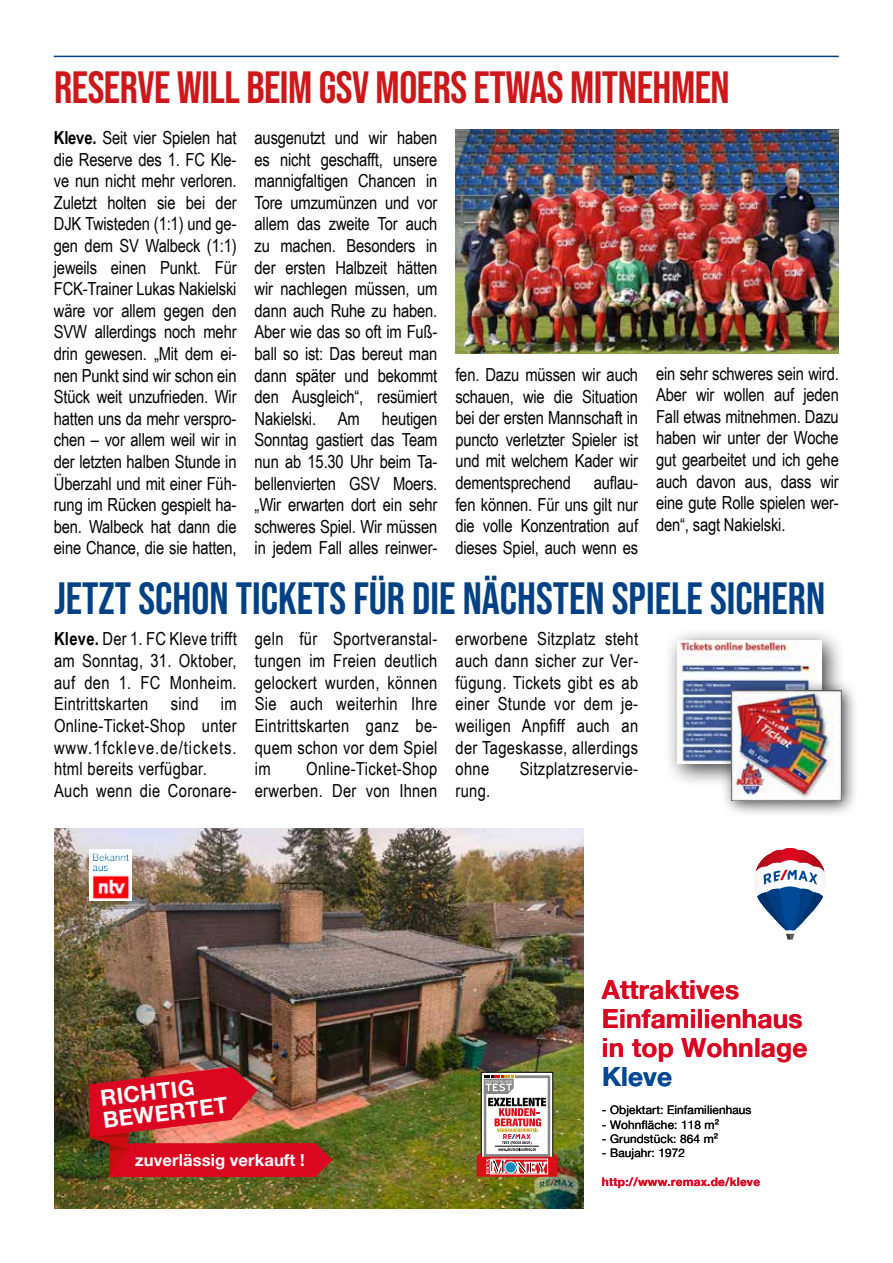
<style>
.page{position:relative;width:893px;height:1263px;background:#fff}
.page>*{position:absolute;margin:0;border:0;box-sizing:border-box;transform-origin:0 0}
.t1{font:45px "Bebas Neue";color:#004185}
.t2{font:45px "Bebas Neue";letter-spacing:-.01em;color:#cd1719}
.t3{font:700 26.25px/29px "Helvetica Neue LTW1 G";color:#db0720}
.t4{font:700 26.25px "Helvetica Neue LTW1 G";color:#004997}
.t5{font:700 22.05px/22px "Helvetica Neue LTW1 G";color:#fff}
.t6{font:18px/21.6px "Arial Narrow";letter-spacing:.015em;color:#000;text-align:justify}
.t7{font:700 16.5px "Helvetica Neue LTW1 G";color:#fff}
.t8{font:11.85px "Helvetica Neue LTW1 G";color:#000}
.t9{font:700 11.85px "Helvetica Neue LTW1 G";color:#db0720}
.s1{font-weight:700}
</style>
<div class="page">
<img style="left:54px;top:829px;width:529px;height:379px">
<svg style="left:754px;top:848px;width:72px;height:91px"></svg>
<div style="left:132px;top:1144px;width:176px;height:32px;background:#db0720"></div>
<div style="left:131px;top:1143px;width:178px;height:33px;border:1px solid #db0720"></div>
<div style="left:308px;top:1144px;width:8px;height:32px;background:#db0720"></div>
<svg style="left:316px;top:1144px;width:16px;height:32px"></svg>
<img style="left:89px;top:1067px;width:169px;height:109px">
<img style="left:89px;top:850px;width:51px;height:51px">
<svg style="left:477px;top:1072px;width:80px;height:105px"></svg>
<svg style="left:54px;top:829px;width:7px;height:2px"></svg>
<div style="left:664px;top:627px;width:182px;height:161px;background:#000;opacity:.75"></div>
<img style="left:677px;top:640px;width:144px;height:123px">
<div style="left:720px;top:679px;width:139px;height:139px;background:#000;opacity:.75"></div>
<img style="left:731px;top:690px;width:111px;height:111px">
<img style="left:455px;top:129px;width:384px;height:225px">
<hr style="left:54px;top:56px;width:785px;height:1px;background:#004185">
<h1 class="t2" style="left:54px;top:62px;width:677px">RESERVE WILL BEIM GSV MOERS ETWAS MITNEHMEN</h1>
<p class="t6" style="left:54px;top:126px;width:184px"><span class="s1">Kleve.</span> Seit vier Spielen hat die Reserve des 1. FC Kle&shy;ve nun nicht mehr verloren.<br>Zuletzt holten sie bei der DJK Twisteden (1:1) und ge&shy;gen dem SV Walbeck (1:1) jeweils einen Punkt. Für FCK-Trainer Lukas Nakielski wäre vor allem gegen den SVW allerdings noch mehr drin gewesen. „Mit dem ei&shy;nen Punkt sind wir schon ein Stück weit unzufrieden. Wir hatten uns da mehr verspro&shy;chen – vor allem weil wir in der letzten halben Stunde in Überzahl und mit einer Füh&shy;rung im Rücken gespielt ha&shy;ben. Walbeck hat dann die eine Chance, die sie hatten,</p>
<p class="t6" style="left:255px;top:126px;width:184px">ausgenutzt und wir haben es nicht geschafft, unsere mannigfaltigen Chancen in Tore umzumünzen und vor allem das zweite Tor auch zu machen. Besonders in der ersten Halbzeit hätten wir nachlegen müssen, um dann auch Ruhe zu haben.<br>Aber wie das so oft im Fuß&shy;ball so ist: Das bereut man dann später und bekommt den Ausgleich“, resümiert Nakielski. Am heutigen Sonntag gastiert das Team nun ab 15.30 Uhr beim Ta&shy;bellenvierten GSV Moers. „Wir erwarten dort ein sehr schweres Spiel. Wir müssen in jedem Fall alles reinwer-</p>
<p class="t6" style="left:455px;top:363px;width:184px">fen. Dazu müssen wir auch schauen, wie die Situation bei der ersten Mannschaft in puncto verletzter Spieler ist und mit welchem Kader wir dementsprechend</p>
<p class="t6" style="left:455px;top:471px;width:184px;text-indent:138px">auflau&shy;fen können. Für uns gilt nur die volle Konzentration auf dieses Spiel, auch wenn es</p>
<p class="t6" style="left:656px;top:362px;width:184px">ein sehr schweres sein wird.<br>Aber wir wollen auf jeden Fall etwas mitnehmen. Dazu haben wir unter der Woche gut gearbeitet und ich gehe auch davon aus, dass wir eine gute Rolle spielen wer&shy;den“, sagt Nakielski.</p>
<h1 class="t1" style="left:54px;top:573px;width:773px">JETZT SCHON TICKETS FÜR DIE NÄCHSTEN SPIELE SICHERN</h1>
<p class="t6" style="left:54px;top:628px;width:184px;text-align:left"><span class="s1">Kleve.</span> Der 1. FC Kleve trifft am Sonntag, 31. Oktober, auf den 1. FC Monheim.<br>Eintrittskarten sind im<br>Online-Ticket-Shop unter www.1fckleve.de/tickets. html bereits verfügbar.<br>Auch wenn die Coronare-</p>
<p class="t6" style="left:255px;top:628px;width:184px">geln für Sportveranstal&shy;tungen im Freien deutlich gelockert wurden, können Sie auch weiterhin Ihre Eintrittskarten ganz be&shy;quem schon vor dem Spiel im</p>
<p class="t6" style="left:255px;top:757px;width:184px;text-align:right">Online-Ticket-Shop erwerben. Der von Ihnen</p>
<p class="t6" style="left:455px;top:628px;width:184px">erworbene Sitzplatz steht auch dann sicher zur Ver&shy;fügung. Tickets gibt es ab einer Stunde vor dem je&shy;weiligen Anpfiff auch an der Tageskasse, allerdings ohne</p>
<p class="t6" style="left:520px;top:757px;width:120px">Sitzplatzreservie-</p>
<p class="t6" style="left:455px;top:779px;width:36px">rung.</p>
<p class="t5" style="left:99px;top:1087px;width:127px;rotate:-7deg">R CI H T GI<br>BEWERTET</p>
<p class="t7" style="left:135px;top:1150px;width:171px">z g i ssä l revu v !t fuakre</p>
<h2 class="t3" style="left:602px;top:975px;width:207px">A sev i tkar t t<br>E ma f n i suahne i l i i o tn p W o ga l nh e</h2>
<h2 class="t4" style="left:602px;top:1061px;width:72px">K eve l</h2>
<p class="t8" style="left:602px;top:1103px;width:151px">- O b E: t ratke j mafn i suahne i l i</p>
<p class="t8" style="left:602px;top:1117px;width:119px">- W m811: ehcä l f nho ²</p>
<p class="t8" style="left:602px;top:1131px;width:118px">- G dnu r m468: kcü t s ²</p>
<p class="t8" style="left:602px;top:1145px;width:85px">- B 2791: r ha j ua</p>
<p class="t9" style="left:602px;top:1174px;width:160px">h pt t w/ / : w w mer . d.xa evelk/e</p>
</div>
